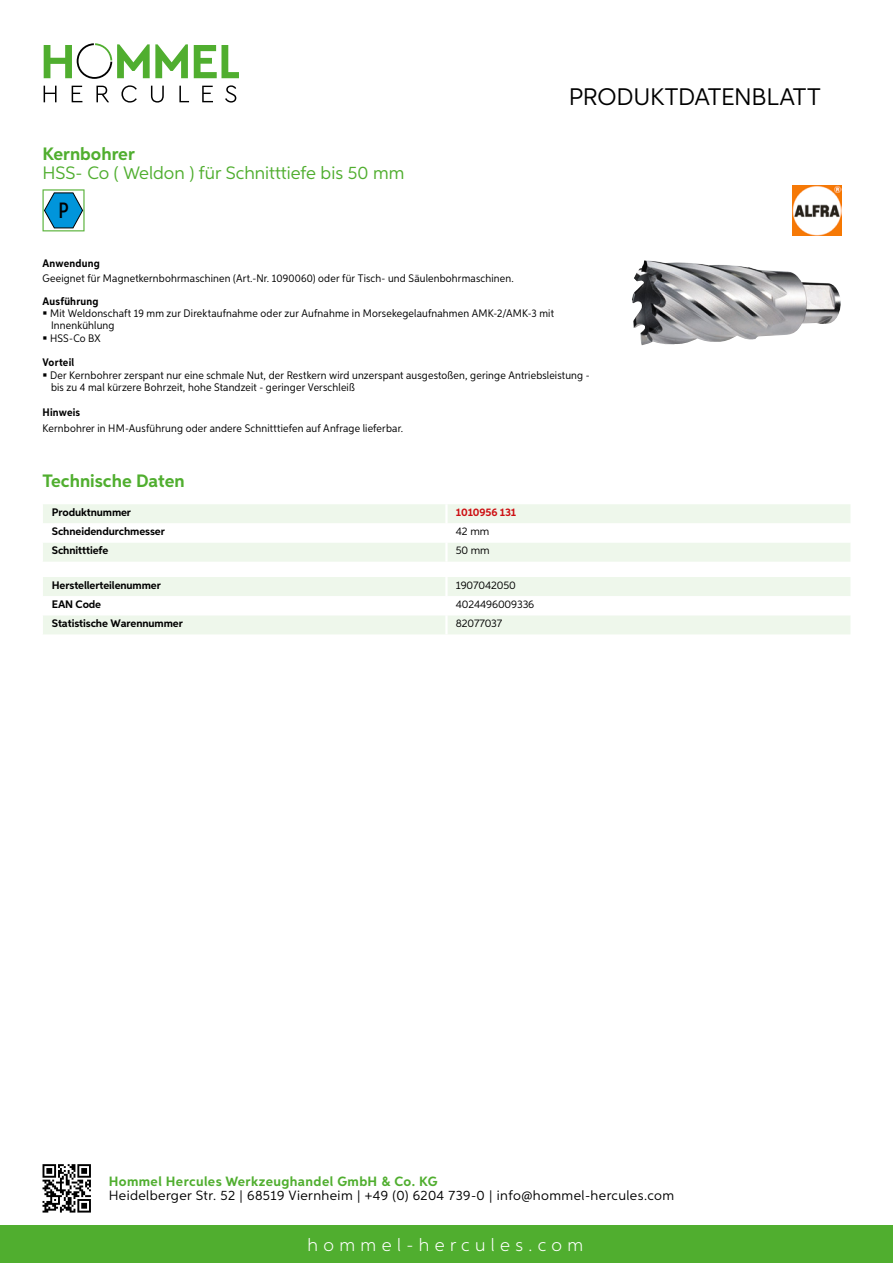
<style>
.page{position:relative;width:893px;height:1263px;background:#fff}
.page>*{position:absolute;margin:0;border:0;box-sizing:border-box;transform-origin:0 0}
.t1{font:24px "Aspira";letter-spacing:-.01em;color:#000}
.t2{font:500 22.2px "Aspira XX Nar";color:#000}
.t3{font:18px "Aspira";color:#50ae2f}
.t4{font:700 18px "Aspira";color:#50ae2f}
.t5{font:300 18px "Aspira";letter-spacing:.3em;color:#fff}
.t6{font:13.5px "Aspira";letter-spacing:.03em;color:#000}
.t7{font:700 13.5px "Aspira";letter-spacing:.03em;color:#50ae2f}
.t8{font:10.95px/12.5px "Aspira Nar";letter-spacing:.015em;color:#000}
.t9{font:700 10.95px "Aspira";letter-spacing:-.01em;color:#000}
.t10{font:10.95px "Aspira";letter-spacing:-.01em;color:#000}
.t11{font:700 10.95px "Aspira Nar";letter-spacing:.02em;color:#000}
.t12{font:700 10.95px "Aspira";letter-spacing:-.01em;color:#cd1013}
</style>
<div class="page">
<div style="left:0;top:1226px;width:893px;height:37px;background:#50ae2f"></div>
<svg style="left:43px;top:1164px;width:48px;height:48px"></svg>
<svg style="left:194px;top:45px;width:45px;height:33px"></svg>
<svg style="left:44px;top:43px;width:144px;height:36px"></svg>
<svg style="left:44px;top:86px;width:13px;height:16px"></svg>
<svg style="left:72px;top:86px;width:10px;height:16px"></svg>
<svg style="left:96px;top:86px;width:13px;height:16px"></svg>
<svg style="left:121px;top:85px;width:16px;height:18px"></svg>
<svg style="left:151px;top:86px;width:13px;height:17px"></svg>
<svg style="left:179px;top:86px;width:10px;height:16px"></svg>
<svg style="left:202px;top:86px;width:11px;height:16px"></svg>
<svg style="left:225px;top:85px;width:11px;height:18px"></svg>
<svg style="left:43px;top:504px;width:807px;height:58px"></svg>
<hr style="left:445px;top:542px;width:3px;height:20px;background:#fff">
<svg style="left:43px;top:577px;width:807px;height:57px"></svg>
<hr style="left:445px;top:615px;width:3px;height:19px;background:#fff">
<svg style="left:43px;top:189px;width:42px;height:42px"></svg>
<img style="left:632px;top:260px;width:209px;height:86px">
<img style="left:792px;top:185px;width:50px;height:50px">
<h3 class="t4" style="left:43px;top:142px;width:94px">Kernbohrer</h3>
<h3 class="t3" style="left:43px;top:162px;width:363px">HSS- Co ( Weldon ) für Schnitttiefe bis 50 mm</h3>
<h2 class="t2" style="left:59px;top:197px;width:12px">P</h2>
<h1 class="t1" style="left:569px;top:82px;width:253px">Produktdatenblatt</h1>
<p class="t11" style="left:43px;top:257px;width:59px">Anwendung</p>
<p class="t8" style="left:43px;top:272px;width:473px">Geeignet für Magnetkernbohrmaschinen (Art.-Nr. 1090060) oder für Tisch- und Säulenbohrmaschinen.</p>
<p class="t11" style="left:43px;top:294px;width:58px">Ausführung</p>
<p class="t8" style="left:50px;top:307px;width:505px">Mit Weldonschaft 19 mm zur Direktaufnahme oder zur Aufnahme in Morsekegelaufnahmen AMK-2/AMK-3 mit<br>Innenkühlung<br>HSS-Co BX</p>
<p class="t11" style="left:43px;top:356px;width:33px">Vorteil</p>
<p class="t8" style="left:50px;top:369px;width:541px;line-height:12px">Der Kernbohrer zerspant nur eine schmale Nut, der Restkern wird unzerspant ausgestoßen, geringe Antriebsleistung - bis zu 4 mal kürzere Bohrzeit, hohe Standzeit - geringer Verschleiß</p>
<p class="t11" style="left:43px;top:406px;width:39px">Hinweis</p>
<p class="t8" style="left:43px;top:421px;width:362px">Kernbohrer in HM-Ausführung oder andere Schnitttiefen auf Anfrage lieferbar.</p>
<h3 class="t4" style="left:43px;top:470px;width:144px">Technische Daten</h3>
<p class="t9" style="left:52px;top:506px;width:81px">Produktnummer</p>
<p class="t12" style="left:456px;top:506px;width:62px">1010956 131</p>
<p class="t9" style="left:52px;top:525px;width:115px">Schneidendurchmesser</p>
<p class="t10" style="left:456px;top:525px;width:35px">42 mm</p>
<p class="t9" style="left:52px;top:544px;width:58px">Schnitttiefe</p>
<p class="t10" style="left:456px;top:544px;width:35px">50 mm</p>
<p class="t9" style="left:52px;top:578px;width:111px">Herstellerteilenummer</p>
<p class="t10" style="left:456px;top:578px;width:61px">1907042050</p>
<p class="t9" style="left:52px;top:598px;width:51px">EAN Code</p>
<p class="t10" style="left:456px;top:598px;width:80px">4024496009336</p>
<p class="t9" style="left:52px;top:617px;width:132px">Statistische Warennummer</p>
<p class="t10" style="left:456px;top:617px;width:48px">82077037</p>
<p class="t7" style="left:109px;top:1172px;width:330px">Hommel Hercules Werkzeughandel GmbH &amp; Co. KG</p>
<p class="t6" style="left:109px;top:1187px;width:567px">Heidelberger Str. 52 | 68519 Viernheim | +49 (0) 6204 739-0 | info@hommel-hercules.com</p>
<h3 class="t5" style="left:307px;top:1234px;width:277px">hommel-hercules.com</h3>
</div>
